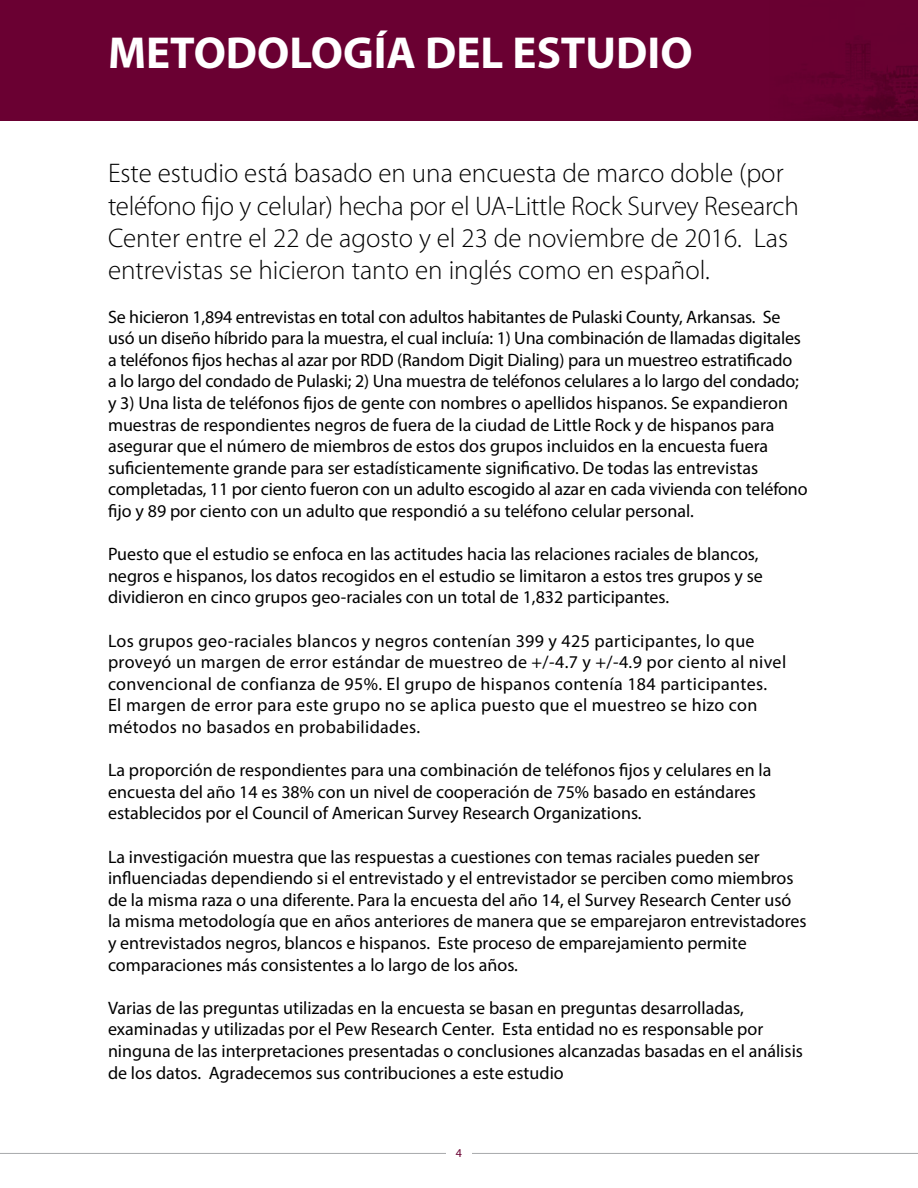
<style>
.page{position:relative;width:918px;height:1188px;background:#fff}
.page>*{position:absolute;margin:0;border:0;box-sizing:border-box;transform-origin:0 0}
.t1{font:700 45px "Myriad Pro";color:#fff}
.t2{font:300 27px/32.4px "Myriad Pro";color:#000}
.t3{font:18px/21.6px "Myriad Pro";color:#000}
.t4{font:18px/21.6px "Myriad Pro";letter-spacing:.02em;color:#000}
.t5{font:12px "Myriad Pro";color:#6a0032}
</style>
<div class="page">
<hr style="left:0;top:1153px;width:918px;height:1px;background:#a7a9ac">
<div style="left:446px;top:1144px;width:26px;height:18px;background:#fff"></div>
<div style="left:0;top:0;width:918px;height:121px;background:#6a0032"></div>
<img style="left:812px;top:41px;width:106px;height:80px">
<p class="t1" style="left:108px;top:23px;width:586px">METODOLOGÍA DEL ESTUDIO</p>
<p class="t2" style="left:108px;top:157px;width:692px">Este estudio está basado en una encuesta de marco doble (por teléfono fijo y celular) hecha por el UA-Little Rock Survey Research Center entre el 22 de agosto y el 23 de noviembre de 2016. Las entrevistas se hicieron tanto en inglés como en español.</p>
<p class="t3" style="left:108px;top:306px;width:701px">Se hicieron 1,894 entrevistas en total con adultos habitantes de Pulaski County, Arkansas. Se usó un diseño híbrido para la muestra, el cual incluía: 1) Una combinación de llamadas digitales a teléfonos fijos hechas al azar por RDD (Random Digit Dialing) para un muestreo estratificado<br>a lo largo del condado de Pulaski; 2) Una muestra de teléfonos celulares a lo largo del condado; y 3) Una lista de teléfonos fijos de gente con nombres o apellidos hispanos. Se expandieron muestras de respondientes negros de fuera de la ciudad de Little Rock y de hispanos para asegurar que el número de miembros de estos dos grupos incluidos en la encuesta fuera suficientemente grande para ser estadísticamente significativo. De todas las entrevistas completadas, 11 por ciento fueron con un adulto escogido al azar en cada vivienda con teléfono fijo y 89 por ciento con un adulto que respondió a su teléfono celular personal.</p>
<p class="t3" style="left:108px;top:543px;width:656px">Puesto que el estudio se enfoca en las actitudes hacia las relaciones raciales de blancos, negros e hispanos, los datos recogidos en el estudio se limitaron a estos tres grupos y se dividieron en cinco grupos geo-raciales con un total de 1,832 participantes.</p>
<p class="t4" style="left:108px;top:630px;width:680px">Los grupos geo-raciales blancos y negros contenían 399 y 425 participantes, lo que proveyó un margen de error estándar de muestreo de +/-4.7 y +/-4.9 por ciento al nivel convencional de confianza de 95%. El grupo de hispanos contenía 184 participantes.<br>El margen de error para este grupo no se aplica puesto que el muestreo se hizo con métodos no basados en probabilidades.</p>
<p class="t3" style="left:108px;top:759px;width:665px">La proporción de respondientes para una combinación de teléfonos fijos y celulares en la encuesta del año 14 es 38% con un nivel de cooperación de 75% basado en estándares establecidos por el Council of American Survey Research Organizations.</p>
<p class="t3" style="left:108px;top:846px;width:700px">La investigación muestra que las respuestas a cuestiones con temas raciales pueden ser influenciadas dependiendo si el entrevistado y el entrevistador se perciben como miembros de la misma raza o una diferente. Para la encuesta del año 14, el Survey Research Center usó la misma metodología que en años anteriores de manera que se emparejaron entrevistadores y entrevistados negros, blancos e hispanos. Este proceso de emparejamiento permite comparaciones más consistentes a lo largo de los años.</p>
<p class="t3" style="left:108px;top:997px;width:697px">Varias de las preguntas utilizadas en la encuesta se basan en preguntas desarrolladas, examinadas y utilizadas por el Pew Research Center. Esta entidad no es responsable por ninguna de las interpretaciones presentadas o conclusiones alcanzadas basadas en el análisis de los datos. Agradecemos sus contribuciones a este estudio</p>
<p class="t5" style="left:456px;top:1145px;width:8px">4</p>
</div>
